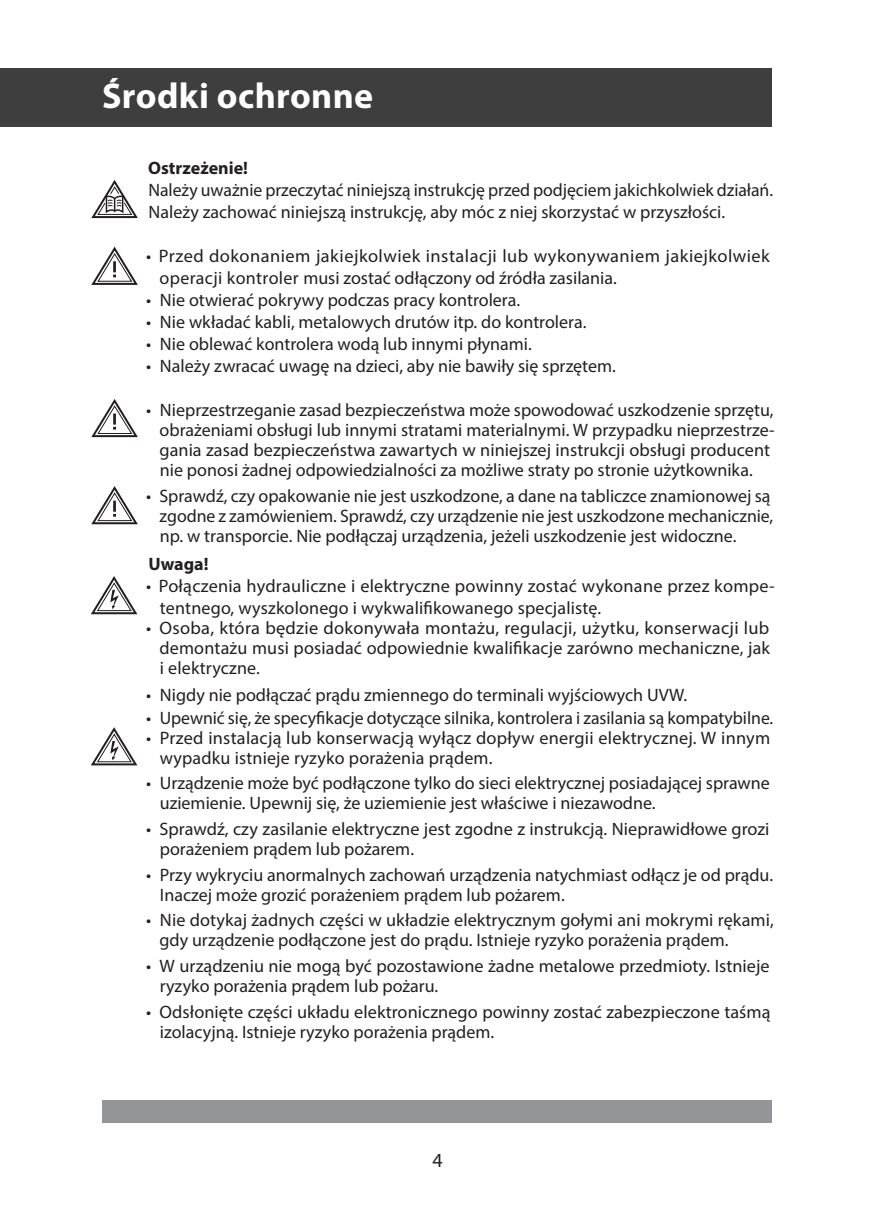
<style>
.page{position:relative;width:874px;height:1225px;background:#fff}
.page>*{position:absolute;margin:0;border:0;box-sizing:border-box;transform-origin:0 0}
.Srodtyt_2_Lewy{font:700 36px "Myriad Pro";letter-spacing:.01em;color:#fff}
.t1{font:20px "Myriad Pro";color:#231f20}
.Tekst_wciecie{font:18px/20px "Myriad Pro";color:#231f20}
.Tekst_wciecie-2{font:18px/22px "Myriad Pro";letter-spacing:.025em;color:#231f20}
.Tekst_wciecie-3{font:700 18px "Myriad Pro";color:#231f20}
</style>
<div class="page">
<div style="left:102px;top:1100px;width:669px;height:23px;background:#939598"></div>
<div style="left:0;top:68px;width:771px;height:59px;background:#3e3e3f"></div>
<svg style="left:91px;top:180px;width:47px;height:39px"></svg>
<svg style="left:91px;top:246px;width:47px;height:39px"></svg>
<svg style="left:91px;top:399px;width:47px;height:39px"></svg>
<svg style="left:91px;top:486px;width:47px;height:39px"></svg>
<svg style="left:91px;top:576px;width:47px;height:39px"></svg>
<svg style="left:91px;top:727px;width:47px;height:39px"></svg>
<p class="Srodtyt_2_Lewy" style="left:102px;top:73px;width:272px">Środki ochronne</p>
<p class="Tekst_wciecie-3" style="left:148px;top:156px;width:101px">Ostrzeżenie!</p>
<p class="Tekst_wciecie" style="left:148px;top:179px;width:625px;line-height:22px">Należy uważnie przeczytać niniejszą instrukcję przed podjęciem jakichkolwiek działań.<br>Należy zachować niniejszą instrukcję, aby móc z niej skorzystać w przyszłości.</p>
<p class="Tekst_wciecie-2" style="left:159px;top:245px;width:611px;text-indent:-13px">• Przed dokonaniem jakiejkolwiek instalacji lub wykonywaniem jakiejkolwiek operacji kontroler musi zostać odłączony od źródła zasilania.</p>
<p class="Tekst_wciecie" style="left:146px;top:290px;width:375px">• Nie otwierać pokrywy podczas pracy kontrolera.</p>
<p class="Tekst_wciecie" style="left:146px;top:312px;width:441px">• Nie wkładać kabli, metalowych drutów itp. do kontrolera.</p>
<p class="Tekst_wciecie" style="left:146px;top:334px;width:387px">• Nie oblewać kontrolera wodą lub innymi płynami.</p>
<p class="Tekst_wciecie" style="left:146px;top:356px;width:471px">• Należy zwracać uwagę na dzieci, aby nie bawiły się sprzętem.</p>
<p class="Tekst_wciecie" style="left:159px;top:400px;width:616px;text-indent:-13px">• Nieprzestrzeganie zasad bezpieczeństwa może spowodować uszkodzenie sprzętu, obrażeniami obsługi lub innymi stratami materialnymi. W przypadku nieprzestrze&shy;gania zasad bezpieczeństwa zawartych w niniejszej instrukcji obsługi producent nie ponosi żadnej odpowiedzialności za możliwe straty po stronie użytkownika.</p>
<p class="Tekst_wciecie" style="left:159px;top:486px;width:615px;text-indent:-13px">• Sprawdź, czy opakowanie nie jest uszkodzone, a dane na tabliczce znamionowej są zgodne z zamówieniem. Sprawdź, czy urządzenie nie jest uszkodzone mechanicznie, np. w transporcie. Nie podłączaj urządzenia, jeżeli uszkodzenie jest widoczne.</p>
<p class="Tekst_wciecie-3" style="left:148px;top:552px;width:62px">Uwaga!</p>
<p class="Tekst_wciecie" style="left:160px;top:574px;width:616px;line-height:22px;text-indent:-14px">• Połączenia hydrauliczne i elektryczne powinny zostać wykonane przez kompe&shy;tentnego, wyszkolonego i wykwalifikowanego specjalistę.</p>
<p class="Tekst_wciecie" style="left:159px;top:617px;width:611px;text-align:justify;text-indent:-13px">• Osoba, która będzie dokonywała montażu, regulacji, użytku, konserwacji lub demontażu musi posiadać odpowiednie kwalifikacje zarówno mechaniczne, jak i elektryczne.</p>
<p class="Tekst_wciecie" style="left:146px;top:685px;width:542px">• Nigdy nie podłączać prądu zmiennego do terminali wyjściowych UVW.</p>
<p class="Tekst_wciecie" style="left:146px;top:707px;width:628px">• Upewnić się, że specyfikacje dotyczące silnika, kontrolera i zasilania są kompatybilne.</p>
<p class="Tekst_wciecie" style="left:160px;top:727px;width:611px;text-indent:-14px">• Przed instalacją lub konserwacją wyłącz dopływ energii elektrycznej. W innym wypadku istnieje ryzyko porażenia prądem.</p>
<p class="Tekst_wciecie" style="left:160px;top:773px;width:611px;text-indent:-14px">• Urządzenie może być podłączone tylko do sieci elektrycznej posiadającej sprawne uziemienie. Upewnij się, że uziemienie jest właściwe i niezawodne.</p>
<p class="Tekst_wciecie" style="left:160px;top:818px;width:611px;text-indent:-14px">• Sprawdź, czy zasilanie elektryczne jest zgodne z instrukcją. Nieprawidłowe grozi porażeniem prądem lub pożarem.</p>
<p class="Tekst_wciecie" style="left:160px;top:864px;width:614px;text-indent:-14px">• Przy wykryciu anormalnych zachowań urządzenia natychmiast odłącz je od prądu.<br>Inaczej może grozić porażeniem prądem lub pożarem.</p>
<p class="Tekst_wciecie" style="left:159px;top:910px;width:615px;text-indent:-13px">• Nie dotykaj żadnych części w układzie elektrycznym gołymi ani mokrymi rękami, gdy urządzenie podłączone jest do prądu. Istnieje ryzyko porażenia prądem.</p>
<p class="Tekst_wciecie" style="left:160px;top:955px;width:611px;text-indent:-14px">• W urządzeniu nie mogą być pozostawione żadne metalowe przedmioty. Istnieje ryzyko porażenia prądem lub pożaru.</p>
<p class="Tekst_wciecie" style="left:160px;top:1001px;width:612px;text-indent:-14px">• Odsłonięte części układu elektronicznego powinny zostać zabezpieczone taśmą izolacyjną. Istnieje ryzyko porażenia prądem.</p>
<p class="t1" style="left:432px;top:1147px;width:12px">4</p>
</div>
